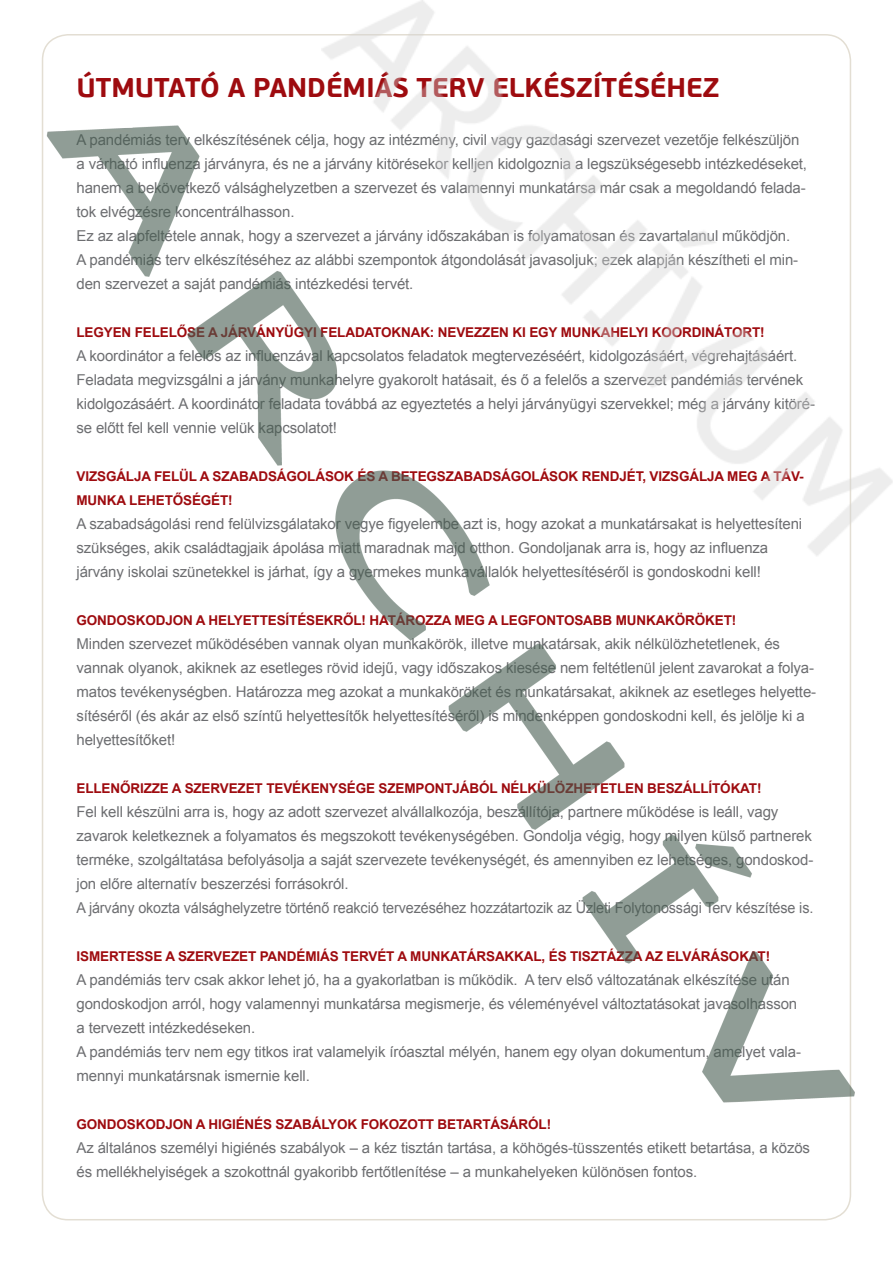
<style>
.page{position:relative;width:893px;height:1263px;background:#fff}
.page>*{position:absolute;margin:0;border:0;box-sizing:border-box;transform-origin:0 0}
.t1{font:700 27px "PF Beau Sans Pro";color:#9e0b0f}
.t2{font:15px/24px "Arial";letter-spacing:-.01em;color:#6d6e71}
.t3{font:700 13.5px/24px "Arial";letter-spacing:-.01em;color:#9e0b0f}
</style>
<div class="page">
<img style="left:41px;top:34px;width:814px;height:1187px">
<img style="left:321px;top:0;width:572px;height:556px">
<h1 class="t1" style="left:77px;top:71px;width:644px">ÚTMUTATÓ A PANDÉMIÁS TERV ELKÉSZÍTÉSÉHEZ</h1>
<p class="t2" style="left:77px;top:128px;width:732px">A pandémiás terv elkészítésének célja, hogy az intézmény, civil vagy gazdasági szervezet vezetője felkészüljön a várható influenza járványra, és ne a járvány kitörésekor kelljen kidolgoznia a legszükségesebb intézkedéseket, hanem a bekövetkező válsághelyzetben a szervezet és valamennyi munkatársa már csak a megoldandó felada&shy;tok elvégzésre koncentrálhasson.<br>Ez az alapfeltétele annak, hogy a szervezet a járvány időszakában is folyamatosan és zavartalanul működjön.<br>A pandémiás terv elkészítéséhez az alábbi szempontok átgondolását javasoljuk; ezek alapján készítheti el min&shy;den szervezet a saját pandémiás intézkedési tervét.</p>
<p class="t3" style="left:77px;top:321px;width:690px">LEGYEN FELELŐSE A JÁRVÁNYÜGYI FELADATOKNAK: NEVEZZEN KI EGY MUNKAHELYI KOORDINÁTORT!</p>
<p class="t2" style="left:77px;top:344px;width:740px">A koordinátor a felelős az influenzával kapcsolatos feladatok megtervezéséért, kidolgozásáért, végrehajtásáért.<br>Feladata megvizsgálni a járvány munkahelyre gyakorolt hatásait, és ő a felelős a szervezet pandémiás tervének kidolgozásáért. A koordinátor feladata továbbá az egyeztetés a helyi járványügyi szervekkel; még a járvány kitöré&shy;se előtt fel kell vennie velük kapcsolatot!</p>
<p class="t3" style="left:77px;top:465px;width:729px">VIZSGÁLJA FELÜL A SZABADSÁGOLÁSOK ÉS A BETEGSZABADSÁGOLÁSOK RENDJÉT, VIZSGÁLJA MEG A TÁV-<br>MUNKA LEHETŐSÉGÉT!</p>
<p class="t2" style="left:77px;top:512px;width:727px">A szabadságolási rend felülvizsgálatakor vegye figyelembe azt is, hogy azokat a munkatársakat is helyettesíteni szükséges, akik családtagjaik ápolása miatt maradnak majd otthon. Gondoljanak arra is, hogy az influenza járvány iskolai szünetekkel is járhat, így a gyermekes munkavállalók helyettesítéséről is gondoskodni kell!</p>
<p class="t3" style="left:77px;top:609px;width:661px">GONDOSKODJON A HELYETTESÍTÉSEKRŐL! HATÁROZZA MEG A LEGFONTOSABB MUNKAKÖRÖKET!</p>
<p class="t2" style="left:77px;top:632px;width:741px">Minden szervezet működésében vannak olyan munkakörök, illetve munkatársak, akik nélkülözhetetlenek, és vannak olyanok, akiknek az esetleges rövid idejű, vagy időszakos kiesése nem feltétlenül jelent zavarokat a folya&shy;matos tevékenységben. Határozza meg azokat a munkaköröket és munkatársakat, akiknek az esetleges helyette&shy;sítéséről (és akár az első színtű helyettesítők helyettesítéséről) is mindenképpen gondoskodni kell, és jelölje ki a helyettesítőket!</p>
<p class="t3" style="left:77px;top:777px;width:686px">ELLENŐRIZZE A SZERVEZET TEVÉKENYSÉGE SZEMPONTJÁBÓL NÉLKÜLÖZHETETLEN BESZÁLLÍTÓKAT!</p>
<p class="t2" style="left:77px;top:800px;width:738px">Fel kell készülni arra is, hogy az adott szervezet alvállalkozója, beszállítója, partnere működése is leáll, vagy zavarok keletkeznek a folyamatos és megszokott tevékenységében. Gondolja végig, hogy milyen külső partnerek terméke, szolgáltatása befolyásolja a saját szervezete tevékenységét, és amennyiben ez lehetséges, gondoskod&shy;jon előre alternatív beszerzési forrásokról.<br>A járvány okozta válsághelyzetre történő reakció tervezéséhez hozzátartozik az Üzleti Folytonossági Terv készítése is.</p>
<p class="t3" style="left:77px;top:945px;width:695px">ISMERTESSE A SZERVEZET PANDÉMIÁS TERVÉT A MUNKATÁRSAKKAL, ÉS TISZTÁZZA AZ ELVÁRÁSOKAT!</p>
<p class="t2" style="left:77px;top:968px;width:726px">A pandémiás terv csak akkor lehet jó, ha a gyakorlatban is működik. A terv első változatának elkészítése után gondoskodjon arról, hogy valamennyi munkatársa megismerje, és véleményével változtatásokat javasolhasson a tervezett intézkedéseken.<br>A pandémiás terv nem egy titkos irat valamelyik íróasztal mélyén, hanem egy olyan dokumentum, amelyet vala&shy;mennyi munkatársnak ismernie kell.</p>
<p class="t3" style="left:77px;top:1113px;width:476px">GONDOSKODJON A HIGIÉNÉS SZABÁLYOK FOKOZOTT BETARTÁSÁRÓL!</p>
<p class="t2" style="left:77px;top:1136px;width:735px">Az általános személyi higiénés szabályok – a kéz tisztán tartása, a köhögés-tüsszentés etikett betartása, a közös és mellékhelyiségek a szokottnál gyakoribb fertőtlenítése – a munkahelyeken különösen fontos.</p>
</div>
